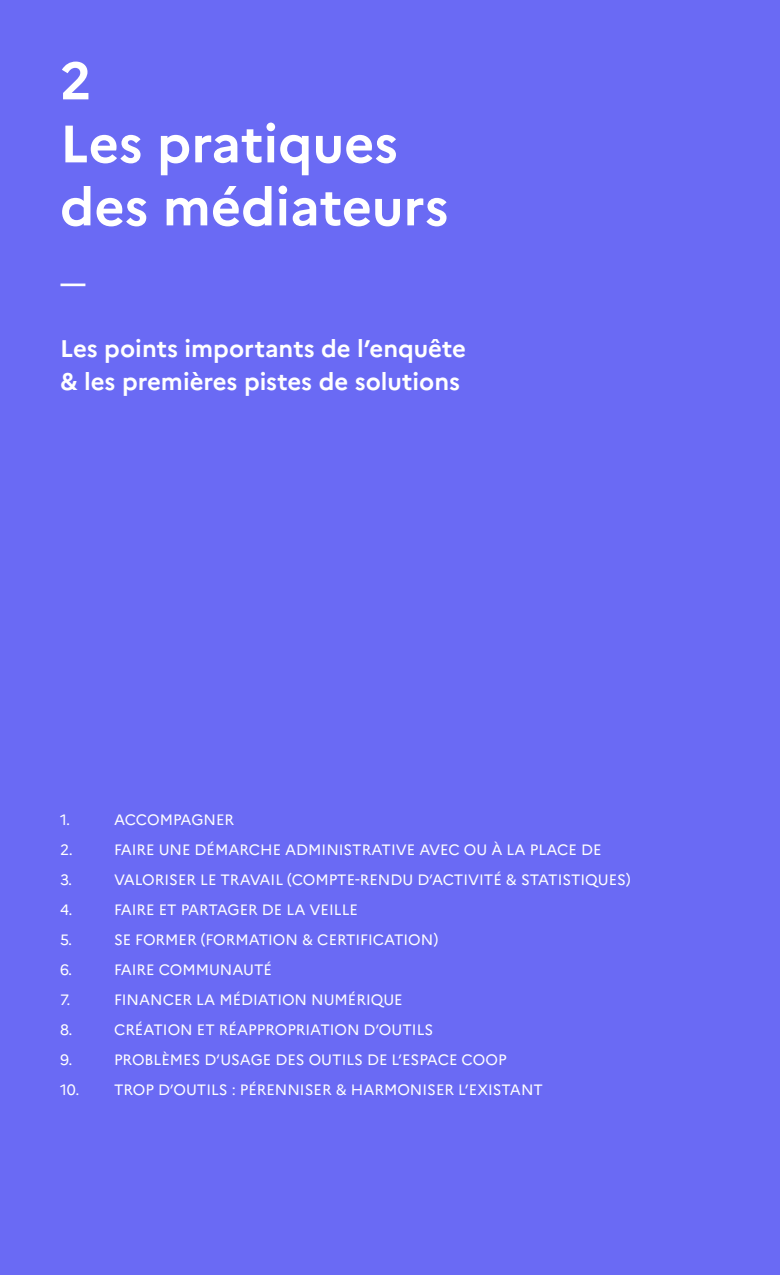
<style>
.page{position:relative;width:780px;height:1275px;background:#6a6af4}
.page>*{position:absolute;margin:0;border:0;box-sizing:border-box;transform-origin:0 0}
.t1{font:700 52.5px/63px "Marianne";color:#fff}
.t2{font:700 24px/33px "Marianne";color:#fff}
.t3{font:15px "Marianne";color:#fff}
</style>
<div class="page">
<h1 class="t1" style="left:60px;top:45px;width:390px">2<br>Les pratiques des médiateurs</h1>
<h2 class="t2" style="left:60px;top:264px;width:27px">—</h2>
<h2 class="t2" style="left:60px;top:330px;width:408px">Les points importants de l’enquête &amp; les premières pistes de solutions</h2>
<p class="t3" style="left:60px;top:808px;width:12px">1.</p>
<p class="t3" style="left:114px;top:808px;width:122px">ACCOMPAGNER</p>
<p class="t3" style="left:60px;top:838px;width:14px">2.</p>
<p class="t3" style="left:114px;top:838px;width:489px">FAIRE UNE DÉMARCHE ADMINISTRATIVE AVEC OU À LA PLACE DE</p>
<p class="t3" style="left:60px;top:868px;width:14px">3.</p>
<p class="t3" style="left:114px;top:868px;width:518px">VALORISER LE TRAVAIL (COMPTE-RENDU D’ACTIVITÉ &amp; STATISTIQUES)</p>
<p class="t3" style="left:60px;top:898px;width:14px">4.</p>
<p class="t3" style="left:114px;top:898px;width:245px">FAIRE ET PARTAGER DE LA VEILLE</p>
<p class="t3" style="left:60px;top:928px;width:14px">5.</p>
<p class="t3" style="left:114px;top:928px;width:326px">SE FORMER (FORMATION &amp; CERTIFICATION)</p>
<p class="t3" style="left:60px;top:958px;width:14px">6.</p>
<p class="t3" style="left:114px;top:958px;width:160px">FAIRE COMMUNAUTÉ</p>
<p class="t3" style="left:60px;top:988px;width:12px">7.</p>
<p class="t3" style="left:114px;top:988px;width:290px">FINANCER LA MÉDIATION NUMÉRIQUE</p>
<p class="t3" style="left:60px;top:1018px;width:14px">8.</p>
<p class="t3" style="left:114px;top:1018px;width:321px">CRÉATION ET RÉAPPROPRIATION D’OUTILS</p>
<p class="t3" style="left:60px;top:1048px;width:14px">9.</p>
<p class="t3" style="left:114px;top:1048px;width:394px">PROBLÈMES D’USAGE DES OUTILS DE L’ESPACE COOP</p>
<p class="t3" style="left:60px;top:1078px;width:484px">10. TROP D’OUTILS : PÉRENNISER &amp; HARMONISER L’EXISTANT</p>
</div>
